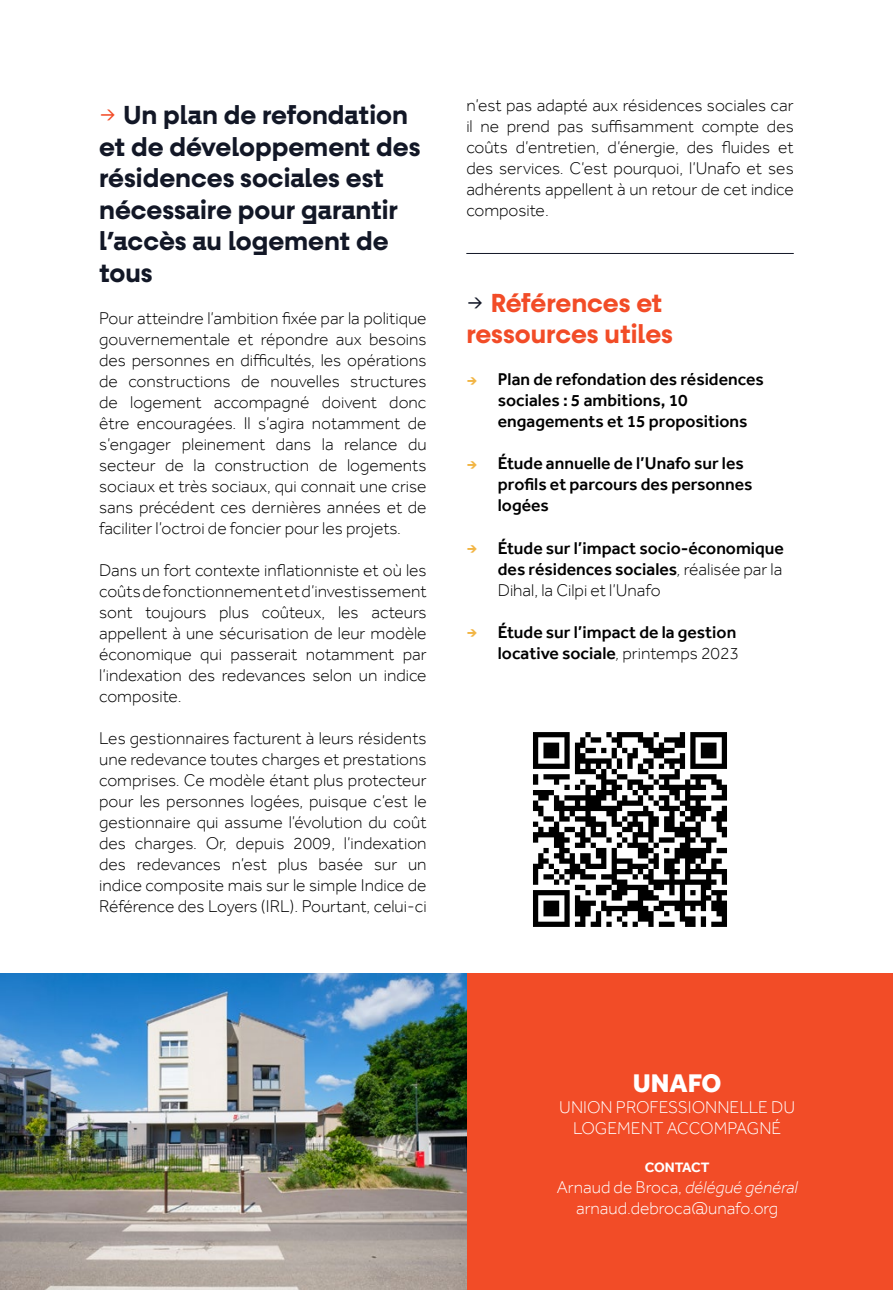
<style>
.page{position:relative;width:893px;height:1290px;background:#fff}
.page>*{position:absolute;margin:0;border:0;box-sizing:border-box;transform-origin:0 0}
.t1{font:100 26.25px/31.5px "Fractul Variable";color:#121726}
.t2{font:100 26.25px/31.5px "Fractul Variable";color:#f24c27}
.t3{font:800 26.25px "Effra";color:#fff}
.t4{font:300 17.5px/21px "Effra";color:#000;text-align:justify}
.t5{font:500 17.5px/21px "Effra";color:#000}
.t6{font:300 17.5px/21px "Effra";color:#fff;text-align:center}
.t7{font:700 14px "Effra";letter-spacing:-.01em;color:#fff}
.s1{color:#f24c27}
.s2{color:#121726}
.s3{font-family:"Fractul Variable";font-weight:100;color:#f2b544}
.s4{font-weight:300;font-style:italic}
.s5{font-weight:300}
.s6{font-style:italic}
</style>
<div class="page">
<div style="left:466px;top:974px;width:427px;height:316px;background:#f24c27"></div>
<img style="left:0;top:974px;width:466px;height:316px">
<hr style="left:466px;top:253px;width:328px;height:1px;background:#121726">
<img style="left:533px;top:732px;width:194px;height:195px">
<h1 class="t1" style="left:99px;top:100px;width:323px"><span class="s1">→</span> Un plan de refondation et de développement des résidences sociales est nécessaire pour garantir l’accès au logement de tous</h1>
<p class="t4" style="left:99px;top:307px;width:329px">Pour atteindre l’ambition fixée par la politique gouvernementale et répondre aux besoins des personnes en difficultés, les opérations de constructions de nouvelles structures de logement accompagné doivent donc être encouragées. Il s’agira notamment de s’engager pleinement dans la relance du secteur de la construction de logements sociaux et très sociaux, qui connait une crise sans précédent ces dernières années et de faciliter l’octroi de foncier pour les projets.</p>
<p class="t4" style="left:99px;top:559px;width:329px">Dans un fort contexte inflationniste et où les coûts de fonctionnement et d’investissement sont toujours plus coûteux, les acteurs appellent à une sécurisation de leur modèle économique qui passerait notamment par l’indexation des redevances selon un indice composite.</p>
<p class="t4" style="left:99px;top:727px;width:329px">Les gestionnaires facturent à leurs résidents une redevance toutes charges et prestations comprises. Ce modèle étant plus protecteur pour les personnes logées, puisque c’est le gestionnaire qui assume l’évolution du coût des charges. Or, depuis 2009, l’indexation des redevances n’est plus basée sur un indice composite mais sur le simple Indice de Référence des Loyers (IRL). Pourtant, celui-ci</p>
<p class="t4" style="left:466px;top:94px;width:329px">n’est pas adapté aux résidences sociales car il ne prend pas suffisamment compte des coûts d’entretien, d’énergie, des fluides et des services. C’est pourquoi, l’Unafo et ses adhérents appellent à un retour de cet indice composite.</p>
<h1 class="t2" style="left:466px;top:287px;width:208px"><span class="s2">→</span> Références et ressources utiles</h1>
<p class="t5" style="left:498px;top:369px;width:268px;text-indent:-32px"><span class="s3">→</span> Plan de refondation des résidences sociales : 5 ambitions, 10 engagements et 15 propositions</p>
<p class="t5" style="left:498px;top:453px;width:256px;text-indent:-32px"><span class="s3">→</span> Étude annuelle de l’Unafo sur les profils et parcours des personnes logées</p>
<p class="t5" style="left:498px;top:537px;width:288px;text-align:justify;text-indent:-32px"><span class="s3">→</span> Étude sur l’impact socio-économique des résidences sociales<span class="s4">,</span> <span class="s5">réalisée par la Dihal, la Cilpi et l’Unafo</span></p>
<p class="t5" style="left:466px;top:621px;width:274px;text-align:right"><span class="s3">→</span> Étude sur l’impact de la gestion locative sociale<span class="s4">,</span> <span class="s5">printemps 2023</span></p>
<h1 class="t3" style="left:633px;top:1067px;width:90px">UNAFO</h1>
<p class="t6" style="left:559px;top:1096px;width:237px">UNION PROFESSIONNELLE DU<br>LOGEMENT ACCOMPAGNÉ</p>
<p class="t7" style="left:645px;top:1159px;width:66px">CONTACT</p>
<p class="t6" style="left:557px;top:1176px;width:242px">Arnaud de Broca, <span class="s6">délégué général </span>arnaud.debroca@unafo.org</p>
</div>
